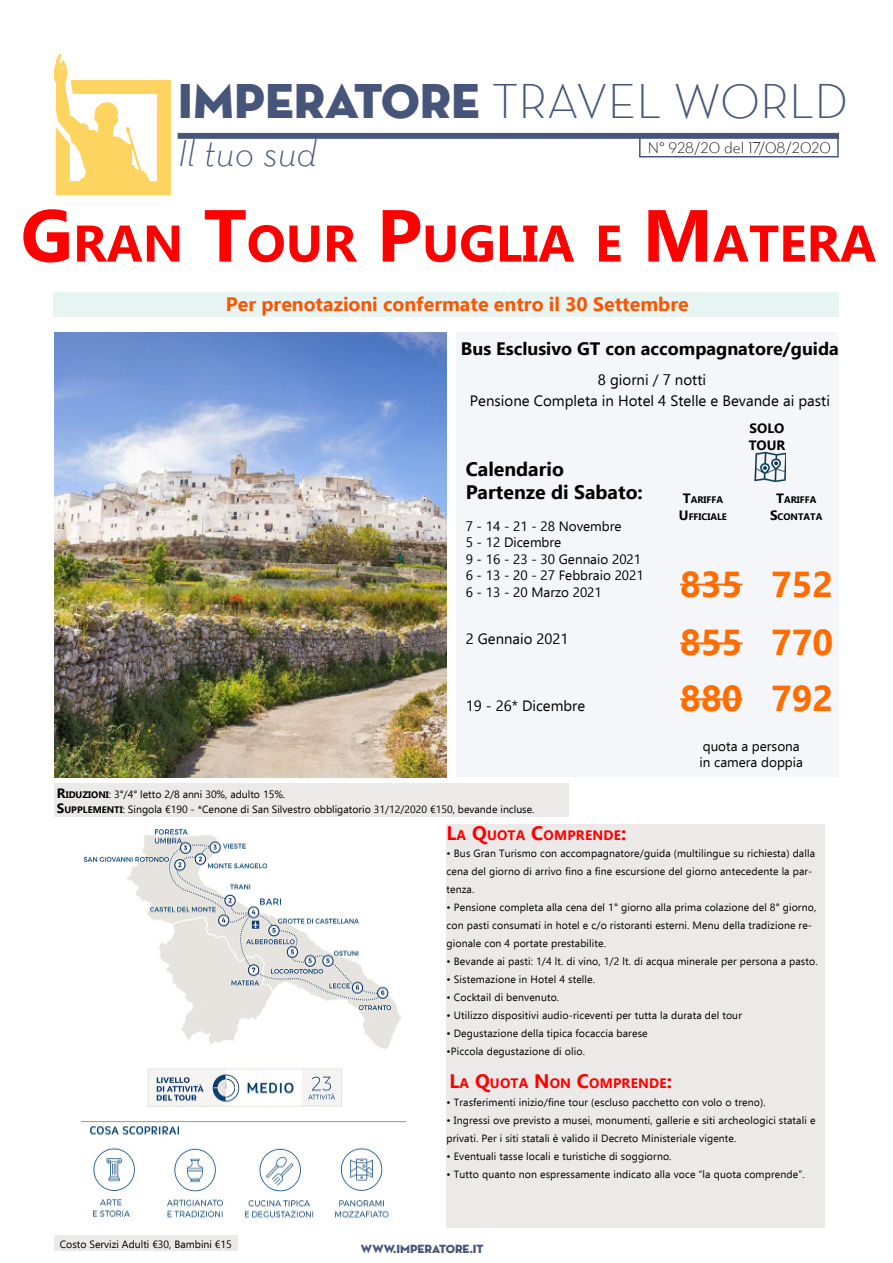
<style>
.page{position:relative;width:893px;height:1263px;background:#fff}
.page>*{position:absolute;margin:0;border:0;box-sizing:border-box;transform-origin:0 0}
.t1{font:700 51.45px "Ebrima";color:#f00}
.t2{font:49.5px "Neutra Text Light Alt";color:#47557a}
.t3{font:italic 300 37.5px "Neutra Text";color:#47557a}
.t4{font:700 36px "Ebrima";color:#ff6c00}
.t5{font:700 19.5px "Ebrima";color:#ff5400}
.t6{font:700 19.5px "Ebrima";color:#000}
.t7{font:700 18px "Ebrima";color:#000}
.t8{font:15.75px "Neutra Text Light Alt";color:#000}
.t9{font:15px "Ebrima";color:#000}
.t10{font:14.85px "Ebrima";color:#000}
.t11{font:700 13.65px "Ebrima";letter-spacing:.015em;color:#f00}
.t12{font:13.5px "Ebrima";color:#000}
.t13{font:700 13.5px "Ebrima";color:#000}
.t14{font:12px "Neutra Disp Titling";color:#47557a}
.t15{font:10.5px/18px "Ebrima";letter-spacing:.01em;color:#000}
.t16{font:700 9.45px "Ebrima";color:#000}
.s1{font-family:"Neutra Disp Titling"}
.s2{font-size:73.5px}
.s3{font-weight:700;font-size:13.5px}
.s4{font-weight:700;font-size:9.45px}
.s5{font-size:13.5px}
.s6{font-size:19.5px}
</style>
<div class="page">
<img style="left:54px;top:54px;width:125px;height:142px">
<div style="left:178px;top:133px;width:661px;height:5px;background:#47557a"></div>
<div style="left:639px;top:135px;width:200px;height:22px;border:2px solid #47557a"></div>
<div style="left:54px;top:1235px;width:184px;height:16px;background:#ece9e9"></div>
<div style="left:54px;top:783px;width:514px;height:34px;background:#ece9e9"></div>
<div style="left:456px;top:333px;width:383px;height:444px;background:#f4f6f9"></div>
<div style="left:446px;top:824px;width:379px;height:403px;background:#ece9e9"></div>
<img style="left:82px;top:826px;width:324px;height:394px">
<img style="left:754px;top:451px;width:31px;height:31px">
<hr style="left:680px;top:583px;width:62px;height:3px;background:#ff6c00">
<hr style="left:680px;top:642px;width:62px;height:2px;background:#ff6c00">
<hr style="left:680px;top:698px;width:62px;height:2px;background:#ff6c00">
<div style="left:53px;top:292px;width:786px;height:25px;background:#e6f4f2"></div>
<img style="left:54px;top:333px;width:393px;height:444px">
<p class="t2" style="left:178px;top:71px;width:672px"><span class="s1">IMPERATORE</span> TRAVEL WORLD</p>
<p class="t3" style="left:178px;top:131px;width:140px">Il tuo sud</p>
<p class="t8" style="left:648px;top:138px;width:185px">N° 928/20 del 17/08/2020</p>
<p class="t1" style="left:21px;top:203px;width:857px"><span class="s2">G</span>RAN <span class="s2">T</span>OUR <span class="s2">P</span>UGLIA E <span class="s2">M</span>ATERA</p>
<p class="t5" style="left:226px;top:288px;width:464px">Per prenotazioni confermate entro il 30 Settembre</p>
<p class="t7" style="left:461px;top:334px;width:379px">Bus Esclusivo GT con accompagnatore/guida</p>
<p class="t9" style="left:598px;top:368px;width:110px">8 giorni / 7 notti</p>
<p class="t9" style="left:470px;top:389px;width:362px">Pensione Completa in Hotel 4 Stelle e Bevande ai pasti</p>
<p class="t6" style="left:466px;top:453px;width:100px">Calendario</p>
<p class="t6" style="left:466px;top:477px;width:179px">Partenze di Sabato:</p>
<p class="t12" style="left:466px;top:516px;width:157px">7 - 14 - 21 - 28 Novembre</p>
<p class="t12" style="left:466px;top:532px;width:97px">5 - 12 Dicembre</p>
<p class="t12" style="left:466px;top:549px;width:177px">9 - 16 - 23 - 30 Gennaio 2021</p>
<p class="t12" style="left:466px;top:565px;width:180px">6 - 13 - 20 - 27 Febbraio 2021</p>
<p class="t12" style="left:466px;top:582px;width:138px">6 - 13 - 20 Marzo 2021</p>
<p class="t10" style="left:466px;top:628px;width:104px">2 Gennaio 2021</p>
<p class="t10" style="left:466px;top:695px;width:121px">19 - 26* Dicembre</p>
<p class="t15" style="left:57px;top:785px;width:230px"><span class="s3">R</span><span class="s4">IDUZIONI</span>: 3°/4° letto 2/8 anni 30%, adulto 15%.</p>
<p class="t15" style="left:57px;top:800px;width:479px"><span class="s3">S</span><span class="s4">UPPLEM ENTI</span>: Singola €190 - *Cenone di San Silvestro obbligatorio 31/12/2020 €150, bevande incluse.</p>
<p class="t16" style="left:683px;top:493px;width:42px"><span class="s5">T</span>ARIFFA</p>
<p class="t16" style="left:679px;top:509px;width:49px"><span class="s5">U</span> FFICIALE</p>
<p class="t13" style="left:750px;top:418px;width:36px">SOLO</p>
<p class="t13" style="left:749px;top:434px;width:38px">TOUR</p>
<p class="t16" style="left:776px;top:493px;width:42px"><span class="s5">T</span>ARIFFA</p>
<p class="t16" style="left:770px;top:509px;width:54px"><span class="s5">S</span>CONTATA</p>
<p class="t4" style="left:680px;top:555px;width:64px">835</p>
<p class="t4" style="left:680px;top:614px;width:64px">855</p>
<p class="t4" style="left:680px;top:670px;width:64px">880</p>
<p class="t12" style="left:703px;top:736px;width:99px">quota a persona</p>
<p class="t12" style="left:699px;top:752px;width:105px">in camera doppia</p>
<p class="t4" style="left:771px;top:555px;width:64px">752</p>
<p class="t4" style="left:771px;top:614px;width:64px">770</p>
<p class="t4" style="left:771px;top:670px;width:64px">792</p>
<p class="t15" style="left:60px;top:1235px;width:174px">Costo Servizi Adulti €30, Bambini €15</p>
<p class="t11" style="left:446px;top:825px;width:181px"><span class="s6">L</span>A <span class="s6">Q</span>UOTA <span class="s6">C</span>OMPRENDE<span class="s6">:</span></p>
<p class="t15" style="left:446px;top:844px;width:370px">• Bus Gran Turismo con accompagnatore/guida (multilingue su richiesta) dalla cena del giorno di arrivo fino a fine escursione del giorno antecedente la par&shy;tenza.</p>
<p class="t15" style="left:446px;top:898px;width:371px">• Pensione completa alla cena del 1° giorno alla prima colazione del 8° giorno, con pasti consumati in hotel e c/o ristoranti esterni. Menu della tradizione re&shy;gionale con 4 portate prestabilite.</p>
<p class="t15" style="left:446px;top:952px;width:373px">• Bevande ai pasti: 1/4 lt. di vino, 1/2 lt. di acqua minerale per persona a pasto.</p>
<p class="t15" style="left:446px;top:970px;width:150px">• Sistemazione in Hotel 4 stelle.</p>
<p class="t15" style="left:446px;top:988px;width:114px">• Cocktail di benvenuto.</p>
<p class="t15" style="left:446px;top:1006px;width:297px">• Utilizzo dispositivi audio-riceventi per tutta la durata del tour</p>
<p class="t15" style="left:446px;top:1024px;width:203px">• Degustazione della tipica focaccia barese</p>
<p class="t15" style="left:446px;top:1042px;width:140px">•Piccola degustazione di olio.</p>
<p class="t11" style="left:449px;top:1072px;width:224px"><span class="s6">L</span>A <span class="s6">Q</span>UOTA <span class="s6">N</span> ON <span class="s6">C</span>OMPRENDE<span class="s6">:</span></p>
<p class="t15" style="left:446px;top:1093px;width:321px">• Trasferimenti inizio/fine tour (escluso pacchetto con volo o treno).</p>
<p class="t15" style="left:446px;top:1111px;width:371px">• Ingressi ove previsto a musei, monumenti, gallerie e siti archeologici statali e privati. Per i siti statali è valido il Decreto Ministeriale vigente.</p>
<p class="t15" style="left:446px;top:1147px;width:227px">• Eventuali tasse locali e turistiche di soggiorno.</p>
<p class="t15" style="left:446px;top:1165px;width:360px">• Tutto quanto non espressamente indicato alla voce “la quota comprende”.</p>
<p class="t14" style="left:361px;top:1241px;width:124px">WWW.IMPERATORE.IT</p>
</div>
